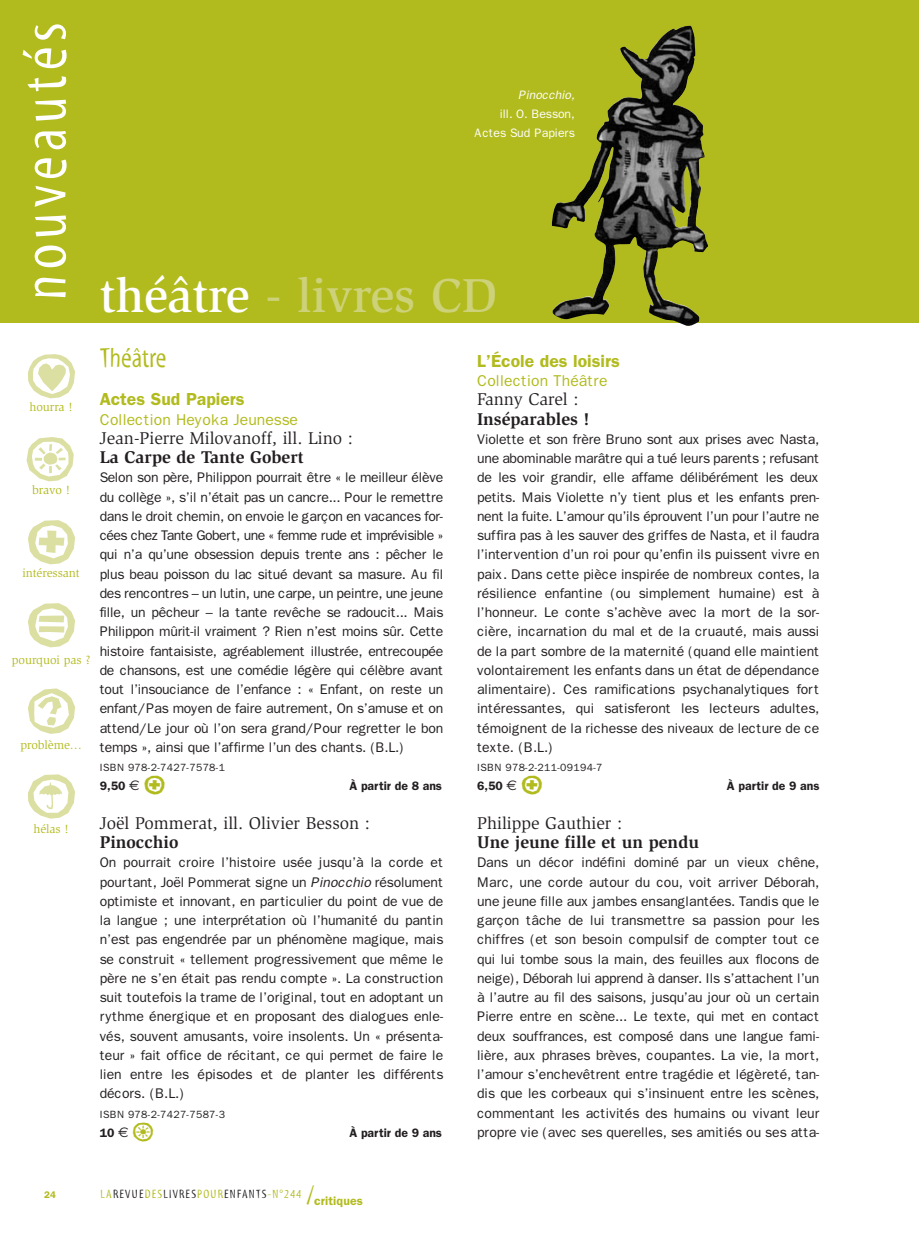
<style>
.page{position:relative;width:919px;height:1241px;background:#fff}
.page>*{position:absolute;margin:0;border:0;box-sizing:border-box;transform-origin:0 0}
.t1{font:82.08px/84.7px "Ale Signs White LL";color:#dcdfa2}
.t2{font:63px "Myriad Tilt";letter-spacing:.08em;color:#fff}
.t3{font:500 49px "Slimbach";color:#cdd27a}
.t4{font:35px "Ale Signs White LL";color:#b2bb1d}
.t5{font:28px "Myriad Tilt";letter-spacing:-.005em;color:#b2bb1d}
.t6{font:17.5px "Slimbach";color:#231f20}
.t7{font:700 17.5px "Slimbach";color:#231f20}
.t8{font:600 17.5px "Franklin Gothic";color:#b2bb1d}
.t9{font:15.75px "Franklin Gothic";color:#b2bb1d}
.t10{font:14px/19.2px "Franklin Gothic";letter-spacing:-.005em;color:#231f20;text-align:justify}
.t11{font:600 12.25px "Franklin Gothic";color:#231f20}
.t12{font:12.25px "Slimbach";letter-spacing:-.005em;color:#b2bb1d}
.t13{font:12.25px "Myriad Tilt";letter-spacing:.1em;color:#231f20}
.t14{font:12.25px/19.2px "Franklin Gothic";letter-spacing:-.005em;color:#fff;text-align:right}
.t15{font:italic 12.25px "Franklin Gothic";color:#fff}
.t16{font:10.5px "Franklin Gothic";letter-spacing:.03em;color:#231f20}
.t17{font:600 9.62px "Franklin Gothic";color:#b2bb1d}
.s1{color:#fff}
.s2{font-family:"Euro Sans";font-weight:400;font-size:14px}
.s3{font-style:italic}
.s4{color:#b2bb1d}
.s5{font-size:26.25px;color:#b2bb1d}
.s6{font-family:"Franklin Gothic";font-weight:600;color:#b2bb1d}
</style>
<div class="page">
<div style="left:0;top:0;width:919px;height:323px;background:#b2bb1d"></div>
<img style="left:551px;top:26px;width:153px;height:300px">
<h2 class="t2" style="left:22px;top:301px;width:280px;rotate:-90deg">nouveautés</h2>
<p class="t15" style="left:518px;top:90px;width:60px">Pinocchio,</p>
<p class="t14" style="left:474px;top:105px;width:102px">ill. O. Besson,<br>Actes Sud Papiers</p>
<h3 class="t3" style="left:100px;top:276px;width:399px"><span class="s1">théâtre</span> - livres CD</h3>
<h1 class="t1" style="left:24px;top:329px;width:55px">B</h1>
<p class="t12" style="left:29px;top:402px;width:45px">hourra !</p>
<h1 class="t1" style="left:24px;top:412px;width:55px">o</h1>
<p class="t12" style="left:32px;top:485px;width:39px">bravo !</p>
<h1 class="t1" style="left:24px;top:495px;width:55px">U</h1>
<p class="t12" style="left:23px;top:568px;width:59px">intéressant</p>
<h1 class="t1" style="left:24px;top:578px;width:55px">a</h1>
<p class="t12" style="left:12px;top:655px;width:80px">pourquoi pas ?</p>
<h1 class="t1" style="left:24px;top:664px;width:55px">g<br>R</h1>
<p class="t12" style="left:33px;top:824px;width:37px">hélas !</p>
<p class="t12" style="left:20px;top:740px;width:63px">problème…</p>
<h3 class="t5" style="left:100px;top:347px;width:68px">Théâtre</h3>
<p class="t8" style="left:100px;top:393px;width:146px">Actes Sud Papiers</p>
<p class="t9" style="left:100px;top:414px;width:200px">Collection Heyoka Jeunesse</p>
<p class="t6" style="left:100px;top:431px;width:255px">Jean-Pierre Milovanoff, ill. Lino :</p>
<p class="t7" style="left:100px;top:451px;width:205px">La Carpe de Tante Gobert</p>
<p class="t10" style="left:100px;top:469px;width:345px">Selon son père, Philippon pourrait être « le meilleur élève du collège », s’il n’était pas un cancre... Pour le remettre dans le droit chemin, on envoie le garçon en vacances for&shy;cées chez Tante Gobert, une « femme rude et imprévisible » qui n’a qu’une obsession depuis trente ans : pêcher le plus beau poisson du lac situé devant sa masure. Au fil des rencontres – un lutin, une carpe, un peintre, une jeune fille, un pêcheur – la tante revêche se radoucit... Mais Philippon mûrit-il vraiment ? Rien n’est moins sûr. Cette histoire fantaisiste, agréablement illustrée, entrecoupée de chansons, est une comédie légère qui célèbre avant tout l’insouciance de l’enfance : « Enfant, on reste un enfant/Pas moyen de faire autrement, On s’amuse et on attend/Le jour où l’on sera grand/Pour regretter le bon temps », ainsi que l’affirme l’un des chants. (B.L.)</p>
<p class="t16" style="left:100px;top:764px;width:127px">ISBN 978-2-7427-7578-1</p>
<p class="t11" style="left:100px;top:782px;width:41px">9,50 <span class="s2">€</span></p>
<h3 class="t4" style="left:143px;top:763px;width:24px">U</h3>
<p class="t11" style="left:349px;top:782px;width:94px">À partir de 8 ans</p>
<p class="t6" style="left:100px;top:816px;width:272px">Joël Pommerat, ill. Olivier Besson :</p>
<p class="t7" style="left:100px;top:836px;width:80px">Pinocchio</p>
<p class="t10" style="left:100px;top:854px;width:345px">On pourrait croire l’histoire usée jusqu’à la corde et pourtant, Joël Pommerat signe un <span class="s3">Pinocchio</span> résolument optimiste et innovant, en particulier du point de vue de la langue ; une interprétation où l’humanité du pantin n’est pas engendrée par un phénomène magique, mais se construit « tellement progressivement que même le père ne s’en était pas rendu compte ». La construction suit toutefois la trame de l’original, tout en adoptant un rythme énergique et en proposant des dialogues enle&shy;vés, souvent amusants, voire insolents. Un « présenta&shy;teur » fait office de récitant, ce qui permet de faire le lien entre les épisodes et de planter les différents décors. (B.L.)</p>
<p class="t16" style="left:100px;top:1110px;width:127px">ISBN 978-2-7427-7587-3</p>
<p class="t11" style="left:100px;top:1129px;width:30px">10 <span class="s2">€</span></p>
<h3 class="t4" style="left:132px;top:1109px;width:24px">o</h3>
<p class="t11" style="left:349px;top:1129px;width:94px">À partir de 9 ans</p>
<p class="t8" style="left:477px;top:355px;width:144px">L’École des loisirs</p>
<p class="t9" style="left:477px;top:375px;width:132px">Collection Théâtre</p>
<p class="t6" style="left:477px;top:393px;width:103px">Fanny Carel :</p>
<p class="t7" style="left:477px;top:412px;width:114px">Inséparables !</p>
<p class="t10" style="left:477px;top:431px;width:344px">Violette et son frère Bruno sont aux prises avec Nasta, une abominable marâtre qui a tué leurs parents ; refusant de les voir grandir, elle affame délibérément les deux petits. Mais Violette n’y tient plus et les enfants pren&shy;nent la fuite. L’amour qu’ils éprouvent l’un pour l’autre ne suffira pas à les sauver des griffes de Nasta, et il faudra l’intervention d’un roi pour qu’enfin ils puissent vivre en paix. Dans cette pièce inspirée de nombreux contes, la résilience enfantine (ou simplement humaine) est à l’honneur. Le conte s’achève avec la mort de la sor&shy;cière, incarnation du mal et de la cruauté, mais aussi de la part sombre de la maternité (quand elle maintient volontairement les enfants dans un état de dépendance alimentaire). Ces ramifications psychanalytiques fort intéressantes, qui satisferont les lecteurs adultes, témoignent de la richesse des niveaux de lecture de ce texte. (B.L.)</p>
<p class="t16" style="left:477px;top:764px;width:127px">ISBN 978-2-211-09194-7</p>
<p class="t11" style="left:477px;top:782px;width:41px">6,50 <span class="s2">€</span></p>
<h3 class="t4" style="left:520px;top:763px;width:24px">U</h3>
<p class="t11" style="left:727px;top:782px;width:94px">À partir de 9 ans</p>
<p class="t6" style="left:477px;top:816px;width:147px">Philippe Gauthier :</p>
<p class="t7" style="left:477px;top:836px;width:223px">Une jeune fille et un pendu</p>
<p class="t10" style="left:477px;top:854px;width:344px">Dans un décor indéfini dominé par un vieux chêne, Marc, une corde autour du cou, voit arriver Déborah, une jeune fille aux jambes ensanglantées. Tandis que le garçon tâche de lui transmettre sa passion pour les chiffres (et son besoin compulsif de compter tout ce qui lui tombe sous la main, des feuilles aux flocons de neige), Déborah lui apprend à danser. Ils s’attachent l’un à l’autre au fil des saisons, jusqu’au jour où un certain Pierre entre en scène... Le texte, qui met en contact deux souffrances, est composé dans une langue fami&shy;lière, aux phrases brèves, coupantes. La vie, la mort, l’amour s’enchevêtrent entre tragédie et légèreté, tan&shy;dis que les corbeaux qui s’insinuent entre les scènes, commentant les activités des humains ou vivant leur propre vie (avec ses querelles, ses amitiés ou ses atta-</p>
<p class="t17" style="left:44px;top:1191px;width:13px">24</p>
<p class="t13" style="left:101px;top:1189px;width:264px"><span class="s4">LA</span>REVUE<span class="s4">DES</span>LIVRES<span class="s4">POUR</span>ENFANTS<span class="s4">-N°244</span> <span class="s5">/</span><span class="s6">critiques</span></p>
</div>
